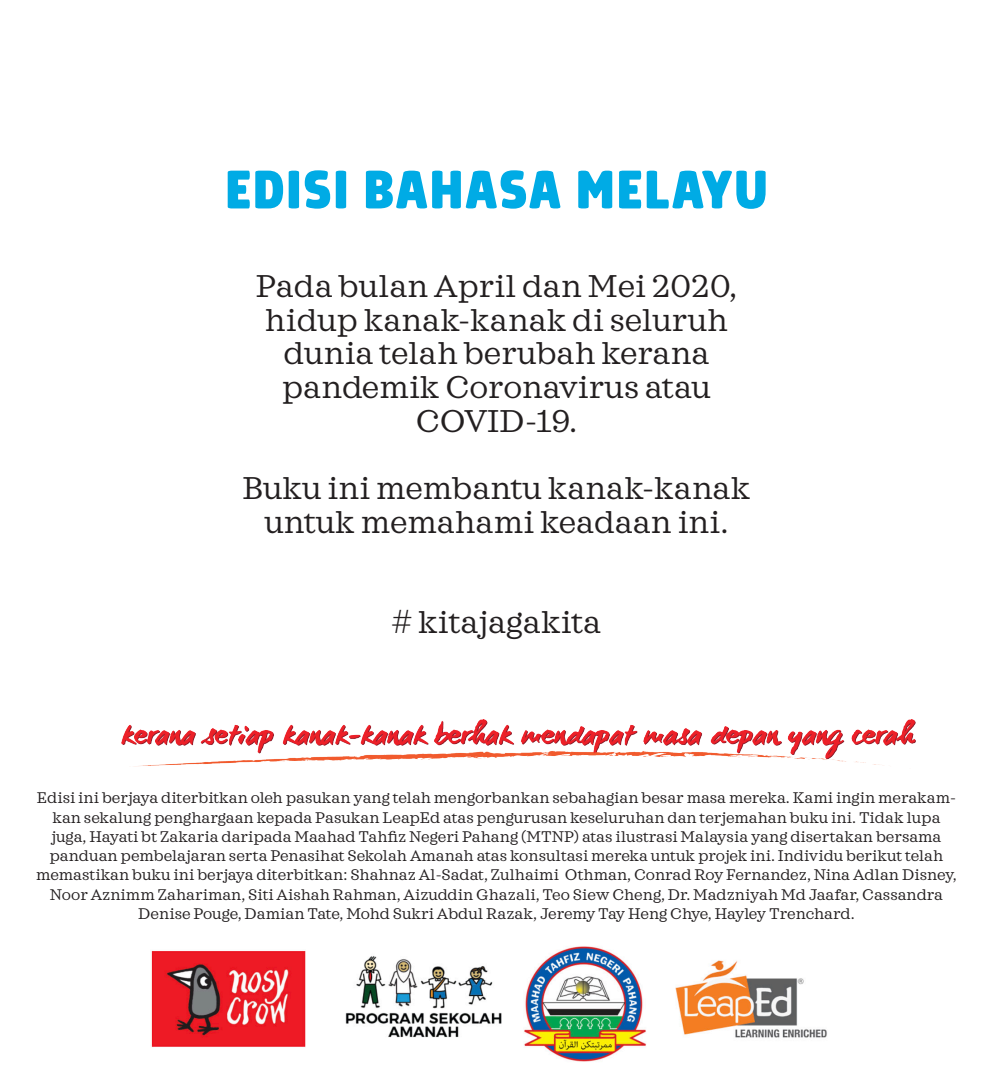
<style>
.page{position:relative;width:993px;height:1092px;background:#fff}
.page>*{position:absolute;margin:0;border:0;box-sizing:border-box;transform-origin:0 0}
.t1{font:800 63px "Morl";letter-spacing:.02em;color:#00abe5}
.t2{font:32.2px/33.6px "Sagona Book DEMO";color:#231f20;text-align:center}
.t3{font:15.75px/19.2px "Sagona Book DEMO";color:#231f20;text-align:center}
.s1{font-family:"Open Sans";font-weight:300}
</style>
<div class="page">
<img style="left:151px;top:946px;width:676px;height:116px">
<img style="left:121px;top:719px;width:794px;height:48px">
<p class="t1" style="left:225px;top:153px;width:544px">EDISI BAHASA MELAYU</p>
<p class="t2" style="left:256px;top:271px;width:482px;text-align:left">Pada bulan April dan Mei 2020, hidup kanak-kanak di seluruh</p>
<p class="t2" style="left:282px;top:338px;width:430px">dunia telah berubah kerana pandemik Coronavirus atau<br>COVID-19.</p>
<p class="t2" style="left:242px;top:472px;width:509px">Buku ini membantu kanak-kanak untuk memahami keadaan ini.</p>
<p class="t2" style="left:391px;top:607px;width:211px"><span class="s1">#</span> kitajagakita</p>
<p class="t3" style="left:36px;top:788px;width:921px">Edisi ini berjaya diterbitkan oleh pasukan yang telah mengorbankan sebahagian besar masa mereka. Kami ingin merakam&shy;kan sekalung penghargaan kepada Pasukan LeapEd atas pengurusan keseluruhan dan terjemahan buku ini. Tidak lupa juga, Hayati bt Zakaria daripada Maahad Tahfiz Negeri Pahang (MTNP) atas ilustrasi Malaysia yang disertakan bersama panduan pembelajaran serta Penasihat Sekolah Amanah atas konsultasi mereka untuk projek ini. Individu berikut telah memastikan buku ini berjaya diterbitkan: Shahnaz Al-Sadat, Zulhaimi Othman, Conrad Roy Fernandez, Nina Adlan Disney, Noor Aznimm Zahariman, Siti Aishah Rahman, Aizuddin Ghazali, Teo Siew Cheng, Dr. Madzniyah Md Jaafar, Cassandra Denise Pouge, Damian Tate, Mohd Sukri Abdul Razak, Jeremy Tay Heng Chye, Hayley Trenchard.</p>
</div>
